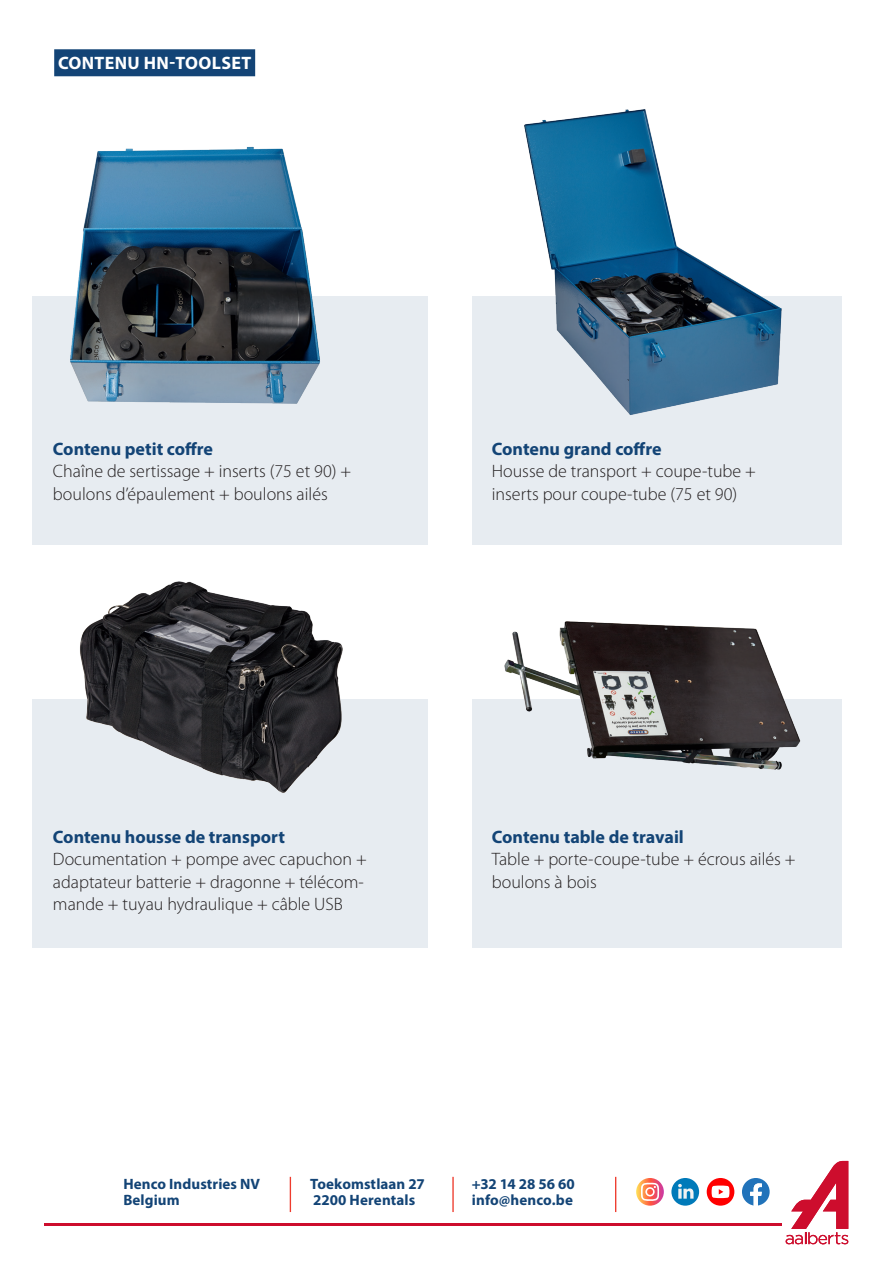
<style>
.page{position:relative;width:893px;height:1263px;background:#fff}
.page>*{position:absolute;margin:0;border:0;box-sizing:border-box;transform-origin:0 0}
.t1{font:300 18px/22.5px "Myriad Pro";color:#231f20}
.t2{font:700 18px "Myriad Pro";color:#134476}
.Subtitle_blauw_kader{font:700 18px "Myriad Pro";letter-spacing:.02em;color:#fff}
.Body{font:700 15px "Myriad Pro";letter-spacing:.005em;color:#134476}
</style>
<div class="page">
<div style="left:32px;top:699px;width:395px;height:249px;background:#e7ecf1"></div>
<div style="left:32px;top:297px;width:395px;height:248px;background:#e7ecf1"></div>
<div style="left:472px;top:699px;width:370px;height:249px;background:#e7ecf1"></div>
<div style="left:472px;top:297px;width:370px;height:248px;background:#e7ecf1"></div>
<img style="left:32px;top:146px;width:341px;height:258px">
<img style="left:505px;top:109px;width:293px;height:306px">
<img style="left:80px;top:581px;width:263px;height:212px">
<img style="left:504px;top:621px;width:297px;height:149px">
<svg style="left:786px;top:1161px;width:62px;height:83px"></svg>
<hr style="left:45px;top:1223px;width:737px;height:3px;background:#cd0d2d">
<hr style="left:290px;top:1177px;width:1px;height:35px;background:#ee3c2e">
<hr style="left:452px;top:1177px;width:2px;height:35px;background:#ee3c2e">
<hr style="left:615px;top:1177px;width:1px;height:35px;background:#ee3c2e">
<svg style="left:636px;top:1178px;width:28px;height:28px"></svg>
<svg style="left:641px;top:1182px;width:18px;height:19px"></svg>
<div style="left:707px;top:1178px;width:27px;height:28px;background:#f00;border-radius:50%"></div>
<svg style="left:712px;top:1185px;width:17px;height:13px"></svg>
<div style="left:671px;top:1178px;width:28px;height:28px;background:#007ab9;border-radius:50%"></div>
<svg style="left:678px;top:1184px;width:15px;height:14px"></svg>
<svg style="left:742px;top:1178px;width:28px;height:28px"></svg>
<div style="left:54px;top:49px;width:201px;height:27px;background:#134476"></div>
<p class="Subtitle_blauw_kader" style="left:58px;top:51px;width:195px">CONTENU HN-TOOLSET</p>
<p class="t2" style="left:53px;top:437px;width:162px">Contenu petit coffre</p>
<p class="t1" style="left:53px;top:460px;width:300px">Chaîne de sertissage + inserts (75 et 90) + boulons d’épaulement + boulons ailés</p>
<p class="t2" style="left:492px;top:437px;width:171px">Contenu grand coffre</p>
<p class="t1" style="left:492px;top:460px;width:266px">Housse de transport + coupe-tube +</p>
<p class="t1" style="left:492px;top:483px;width:247px">inserts pour coupe-tube (75 et 90)</p>
<p class="t2" style="left:53px;top:825px;width:234px">Contenu housse de transport</p>
<p class="t1" style="left:53px;top:848px;width:315px">Documentation + pompe avec capuchon + adaptateur batterie + dragonne + télécom&shy;mande + tuyau hydraulique + câble USB</p>
<p class="t2" style="left:492px;top:825px;width:194px">Contenu table de travail</p>
<p class="t1" style="left:492px;top:848px;width:305px">Table + porte-coupe-tube + écrous ailés + boulons à bois</p>
<p class="Body" style="left:123px;top:1174px;width:138px">Henco Industries NV</p>
<p class="Body" style="left:123px;top:1190px;width:58px">Belgium</p>
<p class="Body" style="left:310px;top:1174px;width:116px">Toekomstlaan 27</p>
<p class="Body" style="left:313px;top:1190px;width:104px">2200 Herentals</p>
<p class="Body" style="left:472px;top:1174px;width:104px">+32 14 28 56 60</p>
<p class="Body" style="left:472px;top:1190px;width:102px">info@henco.be</p>
</div>
